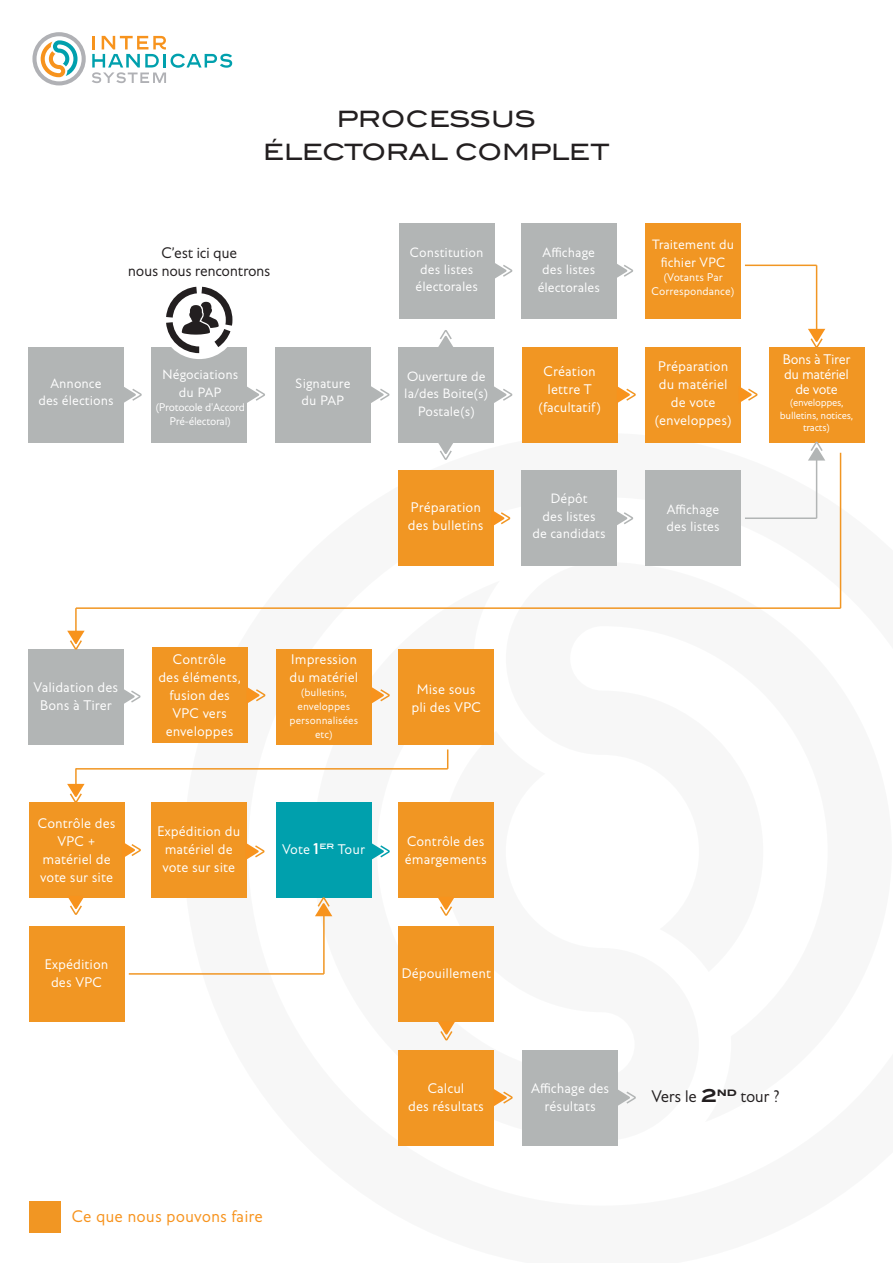
<style>
.page{position:relative;width:893px;height:1263px;background:#fff}
.page>*{position:absolute;margin:0;border:0;box-sizing:border-box;transform-origin:0 0}
.t1{font:22.5px/33px "Blair ITC Std";color:#231f20;text-align:center}
.t2{font:300 18px "Edward Pro";color:#f7931d}
.t3{font:300 18px "Edward Pro";letter-spacing:-.025em;color:#231f20}
.t4{font:300 16.5px/18px "Edward Pro";letter-spacing:-.025em;color:#231f20;text-align:center}
.t5{font:300 15px/18px "Edward Pro";color:#fff;text-align:center}
.t6{font:300 15px/15px "Edward Pro";letter-spacing:-.025em;color:#fff;text-align:center}
.t7{font:300 14.55px/17.4px "Edward Pro";color:#fff;text-align:center}
.t8{font:300 12px/14.4px "Edward Pro";letter-spacing:-.025em;color:#fff;text-align:center}
.t9{font:300 12px/14.4px "Edward Pro";color:#fff;text-align:center}
.t10{font:300 11.7px/14px "Edward Pro";color:#fff;text-align:center}
.t11{font:300 11.25px/12.5px "Edward Pro";letter-spacing:-.025em;color:#fff;text-align:center}
.s1{font-family:"Blair ITC Std";font-weight:400}
.s2{font-family:"Blair ITC Std";font-weight:700}
</style>
<div class="page">
<svg style="left:184px;top:433px;width:681px;height:713px"></svg>
<svg style="left:32px;top:32px;width:54px;height:53px"></svg>
<svg style="left:92px;top:36px;width:140px;height:47px"></svg>
<div style="left:28px;top:347px;width:96px;height:95px;background:#b2b5b5"></div>
<div style="left:152px;top:347px;width:95px;height:95px;background:#b2b5b5"></div>
<div style="left:275px;top:347px;width:96px;height:95px;background:#b2b5b5"></div>
<div style="left:399px;top:347px;width:95px;height:95px;background:#b2b5b5"></div>
<div style="left:399px;top:223px;width:95px;height:95px;background:#b2b5b5"></div>
<div style="left:521px;top:223px;width:95px;height:95px;background:#b2b5b5"></div>
<div style="left:646px;top:223px;width:95px;height:95px;background:#f19623"></div>
<div style="left:646px;top:347px;width:95px;height:95px;background:#f19623"></div>
<div style="left:769px;top:347px;width:95px;height:95px;background:#f19623"></div>
<div style="left:522px;top:347px;width:95px;height:95px;background:#f19623"></div>
<div style="left:645px;top:471px;width:96px;height:95px;background:#b2b5b5"></div>
<div style="left:521px;top:471px;width:96px;height:95px;background:#b2b5b5"></div>
<div style="left:398px;top:471px;width:95px;height:95px;background:#f19623"></div>
<div style="left:523px;top:1050px;width:95px;height:95px;background:#b2b5b5"></div>
<div style="left:152px;top:648px;width:95px;height:95px;background:#f19623"></div>
<div style="left:276px;top:649px;width:95px;height:95px;background:#f19623"></div>
<div style="left:399px;top:649px;width:95px;height:95px;background:#f19623"></div>
<div style="left:399px;top:802px;width:95px;height:96px;background:#f19623"></div>
<div style="left:29px;top:926px;width:95px;height:95px;background:#f19623"></div>
<div style="left:399px;top:926px;width:95px;height:95px;background:#f19623"></div>
<div style="left:398px;top:1050px;width:96px;height:95px;background:#f19623"></div>
<div style="left:29px;top:1201px;width:32px;height:32px;background:#f19623"></div>
<hr style="left:745px;top:265px;width:72px;height:1px;background:#f19623">
<hr style="left:816px;top:265px;width:1px;height:73px;background:#f19623">
<svg style="left:808px;top:329px;width:17px;height:18px"></svg>
<hr style="left:745px;top:517px;width:72px;height:2px;background:#b2b5b5">
<hr style="left:816px;top:453px;width:1px;height:65px;background:#b2b5b5">
<svg style="left:808px;top:441px;width:17px;height:20px"></svg>
<hr style="left:840px;top:453px;width:1px;height:155px;background:#f19623">
<hr style="left:76px;top:607px;width:764px;height:2px;background:#f19623">
<hr style="left:75px;top:608px;width:2px;height:36px;background:#f19623">
<svg style="left:447px;top:749px;width:1px;height:19px"></svg>
<hr style="left:76px;top:768px;width:372px;height:1px;background:#f19623">
<hr style="left:75px;top:768px;width:2px;height:26px;background:#f19623">
<hr style="left:129px;top:973px;width:195px;height:2px;background:#f19623">
<hr style="left:323px;top:908px;width:2px;height:66px;background:#f19623">
<div style="left:160px;top:281px;width:78px;height:78px;background:#fff;border-radius:50%"></div>
<svg style="left:166px;top:287px;width:66px;height:66px"></svg>
<div style="left:28px;top:649px;width:96px;height:95px;background:#b2b5b5"></div>
<div style="left:151px;top:802px;width:95px;height:96px;background:#f19623"></div>
<div style="left:29px;top:802px;width:95px;height:96px;background:#f19623"></div>
<div style="left:276px;top:802px;width:95px;height:96px;background:#00a0ad"></div>
<svg style="left:494px;top:1089px;width:20px;height:17px"></svg>
<svg style="left:371px;top:843px;width:20px;height:17px"></svg>
<svg style="left:246px;top:843px;width:20px;height:17px"></svg>
<svg style="left:124px;top:841px;width:17px;height:18px"></svg>
<svg style="left:438px;top:1021px;width:17px;height:21px"></svg>
<svg style="left:618px;top:1089px;width:19px;height:17px"></svg>
<svg style="left:68px;top:898px;width:16px;height:17px"></svg>
<svg style="left:437px;top:442px;width:17px;height:19px"></svg>
<svg style="left:438px;top:330px;width:15px;height:17px"></svg>
<svg style="left:247px;top:686px;width:20px;height:18px"></svg>
<svg style="left:371px;top:686px;width:20px;height:18px"></svg>
<svg style="left:124px;top:689px;width:17px;height:15px"></svg>
<svg style="left:67px;top:784px;width:18px;height:18px"></svg>
<svg style="left:67px;top:631px;width:18px;height:19px"></svg>
<svg style="left:493px;top:509px;width:18px;height:18px"></svg>
<svg style="left:617px;top:386px;width:19px;height:17px"></svg>
<svg style="left:741px;top:387px;width:17px;height:15px"></svg>
<svg style="left:247px;top:386px;width:18px;height:17px"></svg>
<svg style="left:617px;top:509px;width:17px;height:18px"></svg>
<svg style="left:494px;top:386px;width:19px;height:17px"></svg>
<svg style="left:371px;top:386px;width:19px;height:17px"></svg>
<svg style="left:616px;top:262px;width:18px;height:17px"></svg>
<svg style="left:494px;top:262px;width:19px;height:17px"></svg>
<svg style="left:124px;top:387px;width:18px;height:16px"></svg>
<svg style="left:315px;top:897px;width:17px;height:19px"></svg>
<svg style="left:437px;top:898px;width:18px;height:19px"></svg>
<h1 class="t1" style="left:263px;top:103px;width:348px">PROCESSUS<br>ÉLECTORAL COMPLET</h1>
<p class="t4" style="left:128px;top:244px;width:144px">C’est ici que<br>nous nous rencontrons</p>
<p class="t7" style="left:38px;top:374px;width:77px">Annonce<br>des élections</p>
<p class="t7" style="left:162px;top:366px;width:78px">Négociations du PAP</p>
<p class="t8" style="left:155px;top:400px;width:91px">(Protocole d'Accord<br>Pré-électoral)</p>
<p class="t7" style="left:410px;top:243px;width:75px">Constitution des listes électorales</p>
<p class="t7" style="left:538px;top:243px;width:64px">Affichage des listes électorales</p>
<p class="t7" style="left:652px;top:236px;width:84px">Traitement du fichier VPC</p>
<p class="t9" style="left:652px;top:270px;width:84px">(Votants Par<br>Correspondance)</p>
<p class="t7" style="left:295px;top:374px;width:57px">Signature du PAP</p>
<p class="t7" style="left:404px;top:368px;width:86px">Ouverture de la/des Boite(s)<br>Postale(s)</p>
<p class="t5" style="left:408px;top:499px;width:77px;text-align:left">Préparation des bulletins</p>
<p class="t5" style="left:538px;top:362px;width:64px">Création lettre T (facultatif)</p>
<p class="t7" style="left:532px;top:490px;width:75px">Dépôt<br>des listes<br>de candidats</p>
<p class="t5" style="left:654px;top:357px;width:79px">Préparation du matériel de vote (enveloppes)</p>
<p class="t6" style="left:783px;top:352px;width:69px">Bons à Tirer du matériel de vote</p>
<p class="t11" style="left:780px;top:397px;width:75px">(enveloppes, bulletins, notices, tracts)</p>
<p class="t7" style="left:666px;top:501px;width:55px;text-align:left">Affichage des listes</p>
<p class="t5" style="left:34px;top:678px;width:86px">Validation des<br>Bons à Tirer</p>
<p class="t5" style="left:38px;top:815px;width:79px">Contrôle des<br>VPC + matériel de vote sur site</p>
<p class="t5" style="left:158px;top:650px;width:84px">Contrôle<br>des éléments, fusion des<br>VPC vers enveloppes</p>
<p class="t5" style="left:290px;top:651px;width:70px;text-align:left">Impression du matériel</p>
<p class="t10" style="left:290px;top:686px;width:70px">(bulletins, enveloppes personnalisées etc)</p>
<p class="t5" style="left:412px;top:680px;width:71px">Mise sous pli des VPC</p>
<p class="t5" style="left:157px;top:822px;width:84px">Expédition du matériel de vote sur site</p>
<p class="t5" style="left:282px;top:840px;width:84px">Vote <span class="s1">1</span><sup>er</sup> Tour</p>
<p class="t5" style="left:405px;top:832px;width:83px;text-align:left">Contrôle des émargements</p>
<p class="t5" style="left:45px;top:955px;width:65px">Expédition des VPC</p>
<p class="t5" style="left:401px;top:964px;width:91px">Dépouillement</p>
<p class="t2" style="left:72px;top:1204px;width:193px">Ce que nous pouvons faire</p>
<p class="t5" style="left:408px;top:1079px;width:77px">Calcul<br>des résultats</p>
<p class="t5" style="left:531px;top:1080px;width:80px">Affichage des résultats</p>
<p class="t3" style="left:651px;top:1085px;width:130px">Vers le <span class="s2">2</span><sup>nd</sup> tour ?</p>
</div>
